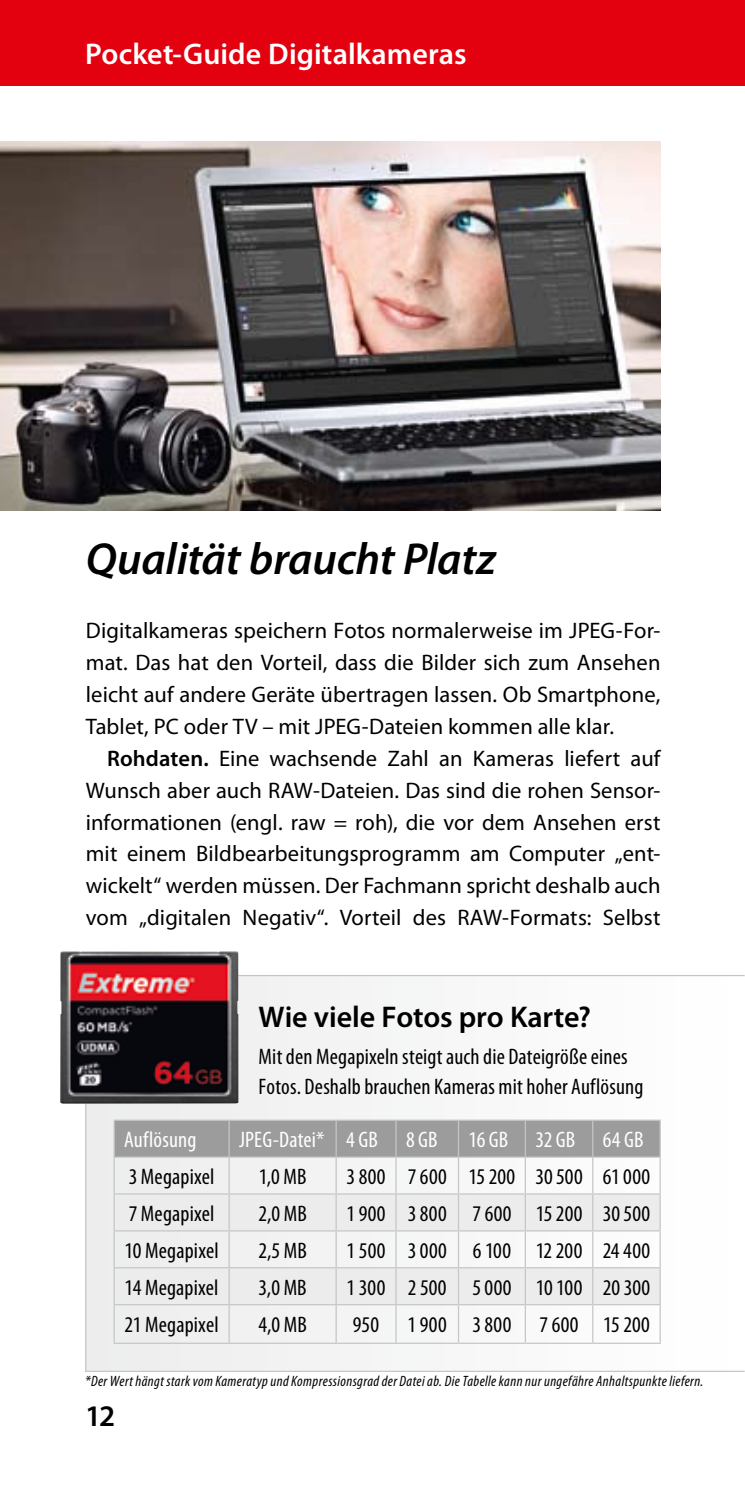
<style>
.page{position:relative;width:745px;height:1489px;background:#fff}
.page>*{position:absolute;margin:0;border:0;box-sizing:border-box;transform-origin:0 0}
.t1{font:italic 600 45px "Myriad Pro";letter-spacing:-.005em;color:#000}
.t2{font:600 30px "Myriad Pro";letter-spacing:.005em;color:#fff}
.t3{font:600 30px "Myriad Pro";letter-spacing:-.005em;color:#000}
.t4{font:22.5px/32px "Myriad Pro";letter-spacing:.005em;color:#000;text-align:justify}
.t5{font:condensed 22.5px/30px "Myriad Pro";letter-spacing:.005em;color:#000}
.t6{font:condensed 22.5px "Myriad Pro";letter-spacing:.005em;color:#fff}
.t7{font:italic condensed 15px "Myriad Pro";letter-spacing:.025em;color:#000}
.s1{font-weight:600}
</style>
<div class="page">
<div style="left:0;top:0;width:744px;height:85px;background:#e3000f"></div>
<div style="left:86px;top:975px;width:658px;height:396px;background:#f7f7f7"></div>
<div style="left:115px;top:1120px;width:544px;height:36px;background:#9c9c9c"></div>
<svg style="left:115px;top:1194px;width:544px;height:109px;fill:#ececec"></svg>
<hr style="left:113px;top:1119px;width:116px;height:1px;background:#c5c6c6">
<hr style="left:113px;top:1120px;width:2px;height:36px;background:#c5c6c6">
<hr style="left:229px;top:1119px;width:107px;height:1px;background:#c5c6c6">
<hr style="left:228px;top:1120px;width:2px;height:36px;background:#c5c6c6">
<hr style="left:336px;top:1119px;width:59px;height:1px;background:#c5c6c6">
<hr style="left:335px;top:1120px;width:1px;height:36px;background:#c5c6c6">
<hr style="left:395px;top:1119px;width:63px;height:1px;background:#c5c6c6">
<hr style="left:395px;top:1120px;width:1px;height:36px;background:#c5c6c6">
<hr style="left:458px;top:1119px;width:67px;height:1px;background:#c5c6c6">
<hr style="left:457px;top:1120px;width:2px;height:36px;background:#c5c6c6">
<hr style="left:525px;top:1119px;width:67px;height:1px;background:#c5c6c6">
<hr style="left:524px;top:1120px;width:1px;height:36px;background:#c5c6c6">
<hr style="left:592px;top:1119px;width:68px;height:1px;background:#c5c6c6">
<hr style="left:591px;top:1120px;width:2px;height:36px;background:#c5c6c6">
<hr style="left:659px;top:1120px;width:1px;height:36px;background:#c5c6c6">
<hr style="left:113px;top:1156px;width:116px;height:1px;background:#c5c6c6">
<hr style="left:113px;top:1157px;width:2px;height:36px;background:#c5c6c6">
<hr style="left:229px;top:1156px;width:107px;height:1px;background:#c5c6c6">
<hr style="left:228px;top:1157px;width:2px;height:36px;background:#c5c6c6">
<hr style="left:336px;top:1156px;width:59px;height:1px;background:#c5c6c6">
<hr style="left:335px;top:1157px;width:1px;height:36px;background:#c5c6c6">
<hr style="left:395px;top:1156px;width:63px;height:1px;background:#c5c6c6">
<hr style="left:395px;top:1157px;width:1px;height:36px;background:#c5c6c6">
<hr style="left:458px;top:1156px;width:67px;height:1px;background:#c5c6c6">
<hr style="left:457px;top:1157px;width:2px;height:36px;background:#c5c6c6">
<hr style="left:525px;top:1156px;width:67px;height:1px;background:#c5c6c6">
<hr style="left:524px;top:1157px;width:1px;height:36px;background:#c5c6c6">
<hr style="left:592px;top:1156px;width:68px;height:1px;background:#c5c6c6">
<hr style="left:591px;top:1157px;width:2px;height:36px;background:#c5c6c6">
<hr style="left:659px;top:1157px;width:1px;height:36px;background:#c5c6c6">
<hr style="left:113px;top:1193px;width:116px;height:1px;background:#c5c6c6">
<hr style="left:113px;top:1194px;width:2px;height:36px;background:#c5c6c6">
<hr style="left:229px;top:1193px;width:107px;height:1px;background:#c5c6c6">
<hr style="left:228px;top:1194px;width:2px;height:36px;background:#c5c6c6">
<hr style="left:336px;top:1193px;width:59px;height:1px;background:#c5c6c6">
<hr style="left:335px;top:1194px;width:1px;height:36px;background:#c5c6c6">
<hr style="left:395px;top:1193px;width:63px;height:1px;background:#c5c6c6">
<hr style="left:395px;top:1194px;width:1px;height:36px;background:#c5c6c6">
<hr style="left:458px;top:1193px;width:67px;height:1px;background:#c5c6c6">
<hr style="left:457px;top:1194px;width:2px;height:36px;background:#c5c6c6">
<hr style="left:525px;top:1193px;width:67px;height:1px;background:#c5c6c6">
<hr style="left:524px;top:1194px;width:1px;height:36px;background:#c5c6c6">
<hr style="left:592px;top:1193px;width:68px;height:1px;background:#c5c6c6">
<hr style="left:591px;top:1194px;width:2px;height:36px;background:#c5c6c6">
<hr style="left:659px;top:1194px;width:1px;height:36px;background:#c5c6c6">
<hr style="left:113px;top:1230px;width:116px;height:1px;background:#c5c6c6">
<hr style="left:113px;top:1231px;width:2px;height:35px;background:#c5c6c6">
<hr style="left:229px;top:1230px;width:107px;height:1px;background:#c5c6c6">
<hr style="left:228px;top:1231px;width:2px;height:35px;background:#c5c6c6">
<hr style="left:336px;top:1230px;width:59px;height:1px;background:#c5c6c6">
<hr style="left:335px;top:1231px;width:1px;height:35px;background:#c5c6c6">
<hr style="left:395px;top:1230px;width:63px;height:1px;background:#c5c6c6">
<hr style="left:395px;top:1231px;width:1px;height:35px;background:#c5c6c6">
<hr style="left:458px;top:1230px;width:67px;height:1px;background:#c5c6c6">
<hr style="left:457px;top:1231px;width:2px;height:35px;background:#c5c6c6">
<hr style="left:525px;top:1230px;width:67px;height:1px;background:#c5c6c6">
<hr style="left:524px;top:1231px;width:1px;height:35px;background:#c5c6c6">
<hr style="left:592px;top:1230px;width:68px;height:1px;background:#c5c6c6">
<hr style="left:591px;top:1231px;width:2px;height:35px;background:#c5c6c6">
<hr style="left:659px;top:1231px;width:1px;height:35px;background:#c5c6c6">
<hr style="left:113px;top:1266px;width:116px;height:2px;background:#c5c6c6">
<hr style="left:113px;top:1268px;width:2px;height:35px;background:#c5c6c6">
<hr style="left:229px;top:1266px;width:107px;height:2px;background:#c5c6c6">
<hr style="left:228px;top:1268px;width:2px;height:35px;background:#c5c6c6">
<hr style="left:336px;top:1266px;width:59px;height:2px;background:#c5c6c6">
<hr style="left:335px;top:1268px;width:1px;height:35px;background:#c5c6c6">
<hr style="left:395px;top:1266px;width:63px;height:2px;background:#c5c6c6">
<hr style="left:395px;top:1268px;width:1px;height:35px;background:#c5c6c6">
<hr style="left:458px;top:1266px;width:67px;height:2px;background:#c5c6c6">
<hr style="left:457px;top:1268px;width:2px;height:35px;background:#c5c6c6">
<hr style="left:525px;top:1266px;width:67px;height:2px;background:#c5c6c6">
<hr style="left:524px;top:1268px;width:1px;height:35px;background:#c5c6c6">
<hr style="left:592px;top:1266px;width:68px;height:2px;background:#c5c6c6">
<hr style="left:591px;top:1268px;width:2px;height:35px;background:#c5c6c6">
<hr style="left:659px;top:1268px;width:1px;height:35px;background:#c5c6c6">
<hr style="left:113px;top:1303px;width:116px;height:2px;background:#c5c6c6">
<hr style="left:113px;top:1305px;width:2px;height:37px;background:#c5c6c6">
<hr style="left:229px;top:1303px;width:107px;height:2px;background:#c5c6c6">
<hr style="left:228px;top:1305px;width:2px;height:37px;background:#c5c6c6">
<hr style="left:336px;top:1303px;width:59px;height:2px;background:#c5c6c6">
<hr style="left:335px;top:1305px;width:1px;height:37px;background:#c5c6c6">
<hr style="left:395px;top:1303px;width:63px;height:2px;background:#c5c6c6">
<hr style="left:395px;top:1305px;width:1px;height:37px;background:#c5c6c6">
<hr style="left:458px;top:1303px;width:67px;height:2px;background:#c5c6c6">
<hr style="left:457px;top:1305px;width:2px;height:37px;background:#c5c6c6">
<hr style="left:525px;top:1303px;width:67px;height:2px;background:#c5c6c6">
<hr style="left:524px;top:1305px;width:1px;height:37px;background:#c5c6c6">
<hr style="left:592px;top:1303px;width:68px;height:2px;background:#c5c6c6">
<hr style="left:591px;top:1305px;width:2px;height:37px;background:#c5c6c6">
<hr style="left:659px;top:1305px;width:1px;height:37px;background:#c5c6c6">
<hr style="left:113px;top:1342px;width:116px;height:1px;background:#c5c6c6">
<hr style="left:229px;top:1342px;width:107px;height:1px;background:#c5c6c6">
<hr style="left:336px;top:1342px;width:59px;height:1px;background:#c5c6c6">
<hr style="left:395px;top:1342px;width:63px;height:1px;background:#c5c6c6">
<hr style="left:458px;top:1342px;width:67px;height:1px;background:#c5c6c6">
<hr style="left:525px;top:1342px;width:67px;height:1px;background:#c5c6c6">
<hr style="left:592px;top:1342px;width:68px;height:1px;background:#c5c6c6">
<img style="left:0;top:142px;width:660px;height:368px">
<img style="left:60px;top:951px;width:178px;height:152px">
<h2 class="t2" style="left:85px;top:37px;width:383px">Pocket-Guide Digitalkameras</h2>
<h1 class="t1" style="left:86px;top:534px;width:411px">Qualität braucht Platz</h1>
<p class="t4" style="left:86px;top:614px;width:576px">Digitalkameras speichern Fotos normalerweise im JPEG-For&shy;mat. Das hat den Vorteil, dass die Bilder sich zum Ansehen leicht auf andere Geräte übertragen lassen. Ob Smartphone, Tablet, PC oder TV – mit JPEG-Dateien kommen alle klar.</p>
<p class="t4" style="left:86px;top:741px;width:576px;text-indent:21px"><span class="s1">Rohdaten.</span> Eine wachsende Zahl an Kameras liefert auf Wunsch aber auch RAW-Dateien. Das sind die rohen Sensor&shy;informationen (engl. raw = roh), die vor dem Ansehen erst mit einem Bildbearbeitungsprogramm am Computer „ent&shy;wickelt“ werden müssen. Der Fachmann spricht deshalb auch vom „digitalen Negativ“. Vorteil des RAW-Formats: Selbst</p>
<h2 class="t3" style="left:258px;top:999px;width:334px">Wie viele Fotos pro Karte?</h2>
<p class="t5" style="left:258px;top:1041px;width:386px">Mit den Megapixeln steigt auch die Dateigröße eines<br>Fotos. Deshalb brauchen Kameras mit hoher Auflösung</p>
<p class="t6" style="left:124px;top:1127px;width:74px">Auflösung</p>
<p class="t6" style="left:239px;top:1127px;width:140px">JPEG-Datei* 4 GB</p>
<p class="t6" style="left:406px;top:1127px;width:33px">8 GB</p>
<p class="t6" style="left:468px;top:1127px;width:176px">16 GB 32 GB 64 GB</p>
<p class="t5" style="left:129px;top:1161px;width:87px">3 Megapixel</p>
<p class="t5" style="left:258px;top:1161px;width:49px">1,0 MB</p>
<p class="t5" style="left:346px;top:1161px;width:305px">3 800 7 600 15 200 30 500 61 000</p>
<p class="t5" style="left:129px;top:1198px;width:87px">7 Megapixel</p>
<p class="t5" style="left:258px;top:1198px;width:50px">2,0 MB</p>
<p class="t5" style="left:346px;top:1198px;width:305px">1 900 3 800 7 600 15 200 30 500</p>
<p class="t5" style="left:124px;top:1235px;width:96px">10 Megapixel</p>
<p class="t5" style="left:258px;top:1235px;width:50px">2,5 MB</p>
<p class="t5" style="left:346px;top:1235px;width:305px">1 500 3 000 6 100 12 200 24 400</p>
<p class="t5" style="left:124px;top:1272px;width:95px">14 Megapixel</p>
<p class="t5" style="left:258px;top:1272px;width:50px">3,0 MB</p>
<p class="t5" style="left:346px;top:1272px;width:305px">1 300 2 500 5 000 10 100 20 300</p>
<p class="t5" style="left:124px;top:1309px;width:96px">21 Megapixel</p>
<p class="t5" style="left:258px;top:1309px;width:50px">4,0 MB</p>
<p class="t5" style="left:353px;top:1309px;width:28px">950</p>
<p class="t5" style="left:407px;top:1309px;width:243px">1 900 3 800 7 600 15 200</p>
<p class="t7" style="left:85px;top:1371px;width:619px">*Der Wert hängt stark vom Kameratyp und Kompressionsgrad der Datei ab. Die Tabelle kann nur ungefähre Anhaltspunkte liefern.</p>
<h2 class="t3" style="left:85px;top:1399px;width:32px">12</h2>
</div>
